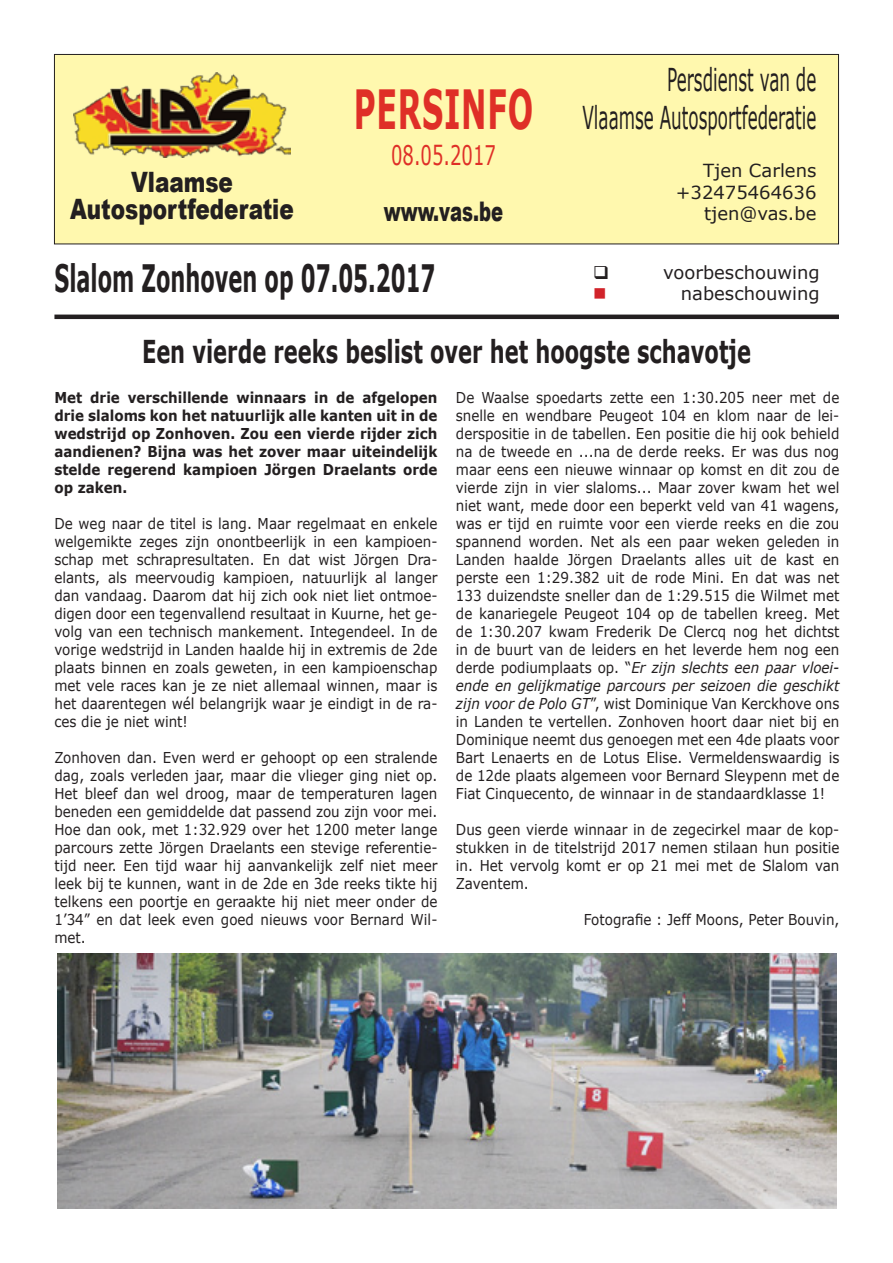
<style>
.page{position:relative;width:893px;height:1263px;background:#fff}
.page>*{position:absolute;margin:0;border:0;box-sizing:border-box;transform-origin:0 0}
.t1{font:700 54px "Verdana";letter-spacing:.025em;color:#df2f27;scale:.56 1}
.t2{font:700 37.8px "Verdana";color:#231f20;scale:.56 1}
.t3{font:700 31.5px "Verdana";color:#231f20;scale:.67 1}
.t4{font:31.5px "Verdana";color:#231f20;scale:.53 1}
.t5{font:900 28.05px "Arial";color:#231f20;scale:.77 1}
.t6{font:900 27px "Arial";color:#231f20;scale:.67 1}
.t7{font:27px "Verdana";color:#df2f27;scale:.67 1}
.t8{font:18px "Verdana";color:#231f20}
.t9{font:18px "Wingdings";color:#d1232a}
.t10{font:15px/18px "Verdana";color:#231f20;text-align:justify;scale:.9 1}
.t11{font:700 15px/18px "Verdana";color:#231f20;text-align:justify;scale:.9 1}
.s1{font-style:italic}
</style>
<div class="page">
<div style="left:54px;top:54px;width:784px;height:190px;background:#fff8ae"></div>
<div style="left:54px;top:54px;width:785px;height:190px;border:1px solid #231f20"></div>
<img style="left:73px;top:73px;width:218px;height:85px">
<hr style="left:54px;top:315px;width:785px;height:4px;background:#231f20">
<img style="left:58px;top:953px;width:778px;height:256px">
<p class="t1" style="left:354px;top:75px;width:322px">PERSINFO</p>
<p class="t7" style="left:391px;top:138px;width:158px">08.05.2017</p>
<p class="t5" style="left:131px;top:162px;width:134px">Vlaamse</p>
<p class="t5" style="left:70px;top:189px;width:292px">Autosportfederatie</p>
<p class="t6" style="left:384px;top:192px;width:180px">www.vas.be</p>
<p class="t4" style="left:667px;top:60px;width:283px">Persdienst van de</p>
<p class="t4" style="left:582px;top:98px;width:443px">Vlaamse Autosportfederatie</p>
<p class="t8" style="left:703px;top:159px;width:115px">Tjen Carlens</p>
<p class="t8" style="left:676px;top:181px;width:142px">+32475464636</p>
<p class="t8" style="left:704px;top:202px;width:114px">tjen@vas.be</p>
<p class="t2" style="left:54px;top:255px;width:682px">Slalom Zonhoven op 07.05.2017</p>
<p class="t8" style="left:663px;top:261px;width:158px">voorbeschouwing</p>
<p class="t9" style="left:593px;top:284px;width:15px">■</p>
<p class="t8" style="left:681px;top:282px;width:140px">nabeschouwing</p>
<p class="t3" style="left:142px;top:331px;width:910px">Een vierde reeks beslist over het hoogste schavotje</p>
<p class="t10" style="left:456px;top:388px;width:428px">De Waalse spoedarts zette een 1:30.205 neer met de snelle en wendbare Peugeot 104 en klom naar de lei&shy;derspositie in de tabellen. Een positie die hij ook behield na de tweede en ...na de derde reeks. Er was dus nog maar eens een nieuwe winnaar op komst en dit zou de vierde zijn in vier slaloms... Maar zover kwam het wel niet want, mede door een beperkt veld van 41 wagens, was er tijd en ruimte voor een vierde reeks en die zou spannend worden. Net als een paar weken geleden in Landen haalde Jörgen Draelants alles uit de kast en perste een 1:29.382 uit de rode Mini. En dat was net 133 duizendste sneller dan de 1:29.515 die Wilmet met de kanariegele Peugeot 104 op de tabellen kreeg. Met de 1:30.207 kwam Frederik De Clercq nog het dichtst in de buurt van de leiders en het leverde hem nog een derde podiumplaats op. “<span class="s1">Er zijn slechts een paar vloei&shy;ende en gelijkmatige parcours per seizoen die geschikt zijn voor de Polo GT</span>”, wist Dominique Van Kerckhove ons in Landen te vertellen. Zonhoven hoort daar niet bij en Dominique neemt dus genoegen met een 4de plaats voor Bart Lenaerts en de Lotus Elise. Vermeldenswaardig is de 12de plaats algemeen voor Bernard Sleypenn met de Fiat Cinquecento, de winnaar in de standaardklasse 1!</p>
<p class="t10" style="left:456px;top:820px;width:428px">Dus geen vierde winnaar in de zegecirkel maar de kop&shy;stukken in de titelstrijd 2017 nemen stilaan hun positie in. Het vervolg komt er op 21 mei met de Slalom van Zaventem.</p>
<p class="t10" style="left:584px;top:910px;width:285px">Fotografie : Jeff Moons, Peter Bouvin,</p>
<p class="t11" style="left:54px;top:388px;width:427px">Met drie verschillende winnaars in de afgelopen drie slaloms kon het natuurlijk alle kanten uit in de wedstrijd op Zonhoven. Zou een vierde rijder zich aandienen? Bijna was het zover maar uiteindelijk stelde regerend kampioen Jörgen Draelants orde op zaken.</p>
<p class="t10" style="left:54px;top:514px;width:427px">De weg naar de titel is lang. Maar regelmaat en enkele welgemikte zeges zijn onontbeerlijk in een kampioen&shy;schap met schrapresultaten. En dat wist Jörgen Dra&shy;elants, als meervoudig kampioen, natuurlijk al langer dan vandaag. Daarom dat hij zich ook niet liet ontmoe&shy;digen door een tegenvallend resultaat in Kuurne, het ge&shy;volg van een technisch mankement. Integendeel. In de vorige wedstrijd in Landen haalde hij in extremis de 2de plaats binnen en zoals geweten, in een kampioenschap met vele races kan je ze niet allemaal winnen, maar is het daarentegen wél belangrijk waar je eindigt in de ra&shy;ces die je niet wint!</p>
<p class="t10" style="left:54px;top:748px;width:427px">Zonhoven dan. Even werd er gehoopt op een stralende dag, zoals verleden jaar, maar die vlieger ging niet op.<br>Het bleef dan wel droog, maar de temperaturen lagen beneden een gemiddelde dat passend zou zijn voor mei.<br>Hoe dan ook, met 1:32.929 over het 1200 meter lange parcours zette Jörgen Draelants een stevige referentie&shy;tijd neer. Een tijd waar hij aanvankelijk zelf niet meer leek bij te kunnen, want in de 2de en 3de reeks tikte hij telkens een poortje en geraakte hij niet meer onder de 1’34” en dat leek even goed nieuws voor Bernard Wil&shy;met.</p>
</div>
